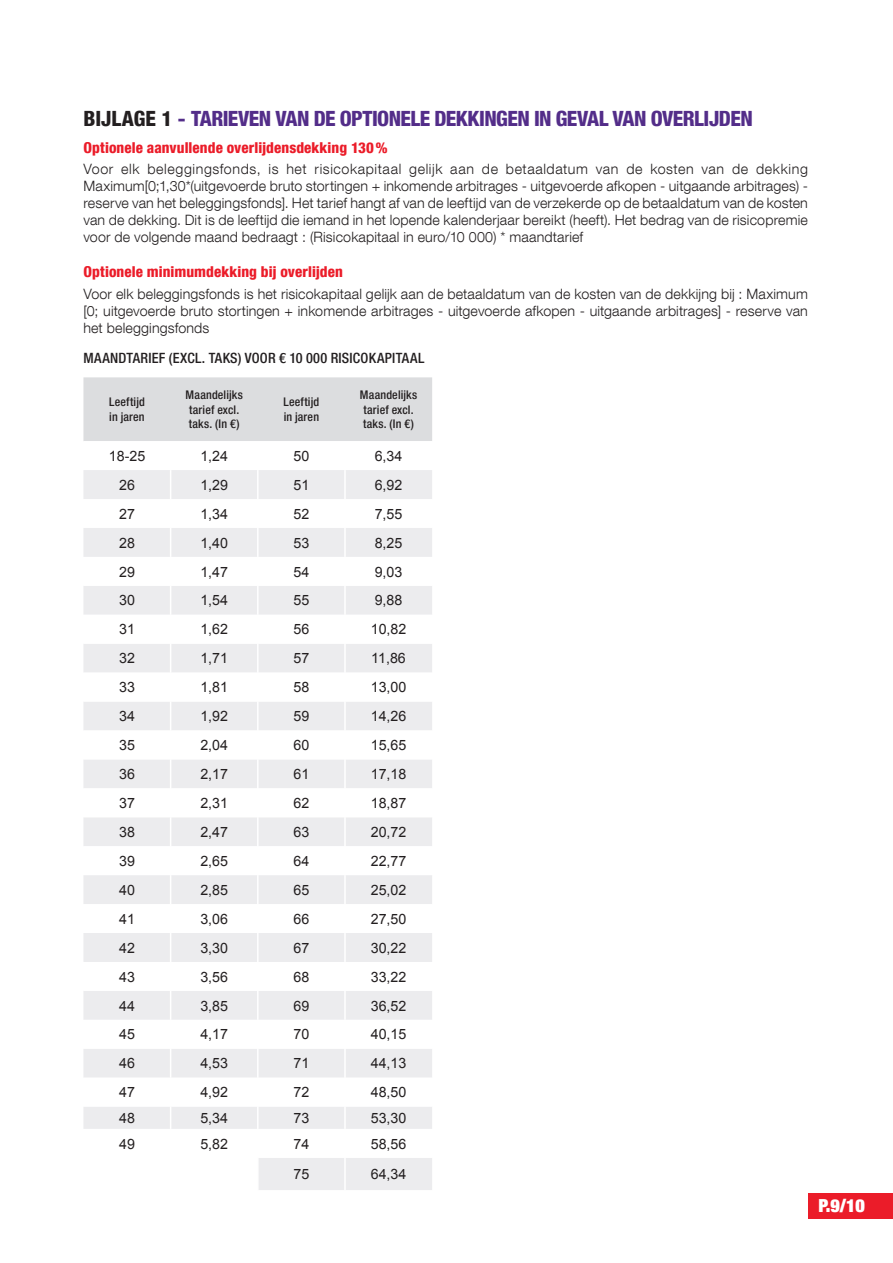
<style>
.page{position:relative;width:893px;height:1263px;background:#fff}
.page>*{position:absolute;margin:0;border:0;box-sizing:border-box;transform-origin:0 0}
.t1{font:800 condensed 21px "Helvetica Neue LT Com";letter-spacing:-.025em;color:#532d89}
.t2{font:900 condensed 18px "Helvetica Neue LT Com";color:#fff}
.t3{font:800 condensed 15px "Helvetica Neue LT Com";letter-spacing:.005em;color:#eb1c29}
.t4{font:300 14.25px/17.1px "Helvetica Neue LT Com";letter-spacing:.01em;color:#231f20;text-align:justify}
.t5{font:14.25px "Arial";color:#231f20}
.t6{font:500 condensed 14.25px "Helvetica Neue LT Com";letter-spacing:.015em;color:#231f20}
.t7{font:500 condensed 12px/14.4px "Helvetica Neue LT Com";letter-spacing:.015em;color:#231f20}
.s1{color:#231f20}
</style>
<div class="page">
<div style="left:808px;top:1193px;width:85px;height:25px;background:#eb1c29"></div>
<div style="left:259px;top:1158px;width:173px;height:32px;background:#ececee"></div>
<hr style="left:344px;top:1158px;width:2px;height:32px;background:#fff">
<svg style="left:83px;top:377px;width:349px;height:752px"></svg>
<hr style="left:257px;top:470px;width:2px;height:29px;background:#fff">
<h1 class="t1" style="left:83px;top:106px;width:671px"><span class="s1">BIJLAGE 1</span> - TARIEVEN VAN DE OPTIONELE DEKKINGEN IN GEVAL VAN OVERLIJDEN</h1>
<p class="t3" style="left:83px;top:138px;width:305px">Optionele aanvullende overlijdensdekking 130%</p>
<p class="t4" style="left:83px;top:160px;width:726px">Voor elk beleggingsfonds, is het risicokapitaal gelijk aan de betaaldatum van de kosten van de dekking Maximum[0;1,30*(uitgevoerde bruto stortingen + inkomende arbitrages - uitgevoerde afkopen - uitgaande arbitrages) - reserve van het beleggingsfonds]. Het tarief hangt af van de leeftijd van de verzekerde op de betaaldatum van de kosten van de dekking. Dit is de leeftijd die iemand in het lopende kalenderjaar bereikt (heeft). Het bedrag van de risicopremie voor de volgende maand bedraagt : (Risicokapitaal in euro/10 000) * maandtarief</p>
<p class="t3" style="left:83px;top:263px;width:261px">Optionele minimumdekking bij overlijden</p>
<p class="t4" style="left:83px;top:285px;width:726px">Voor elk beleggingsfonds is het risicokapitaal gelijk aan de betaaldatum van de kosten van de dekkijng bij : Maximum [0; uitgevoerde bruto stortingen + inkomende arbitrages - uitgevoerde afkopen - uitgaande arbitrages] - reserve van het beleggingsfonds</p>
<p class="t6" style="left:83px;top:349px;width:342px">MAANDTARIEF (EXCL. TAKS) VOOR € 10 000 RISICOKAPITAAL</p>
<p class="t7" style="left:109px;top:395px;width:37px">Leeftijd in jaren</p>
<p class="t7" style="left:186px;top:388px;width:59px">Maandelijks tarief excl. taks. (In €)</p>
<p class="t7" style="left:283px;top:395px;width:37px">Leeftijd in jaren</p>
<p class="t7" style="left:360px;top:388px;width:59px">Maandelijks tarief excl. taks. (In €)</p>
<p class="t5" style="left:109px;top:446px;width:38px">18-25</p>
<p class="t5" style="left:200px;top:446px;width:29px">1,24</p>
<p class="t5" style="left:293px;top:446px;width:17px">50</p>
<p class="t5" style="left:375px;top:446px;width:29px">6,34</p>
<p class="t5" style="left:119px;top:475px;width:17px">26</p>
<p class="t5" style="left:200px;top:475px;width:29px">1,29</p>
<p class="t5" style="left:293px;top:475px;width:17px">51</p>
<p class="t5" style="left:375px;top:475px;width:29px">6,92</p>
<p class="t5" style="left:119px;top:504px;width:17px">27</p>
<p class="t5" style="left:200px;top:504px;width:29px">1,34</p>
<p class="t5" style="left:293px;top:504px;width:17px">52</p>
<p class="t5" style="left:375px;top:504px;width:29px">7,55</p>
<p class="t5" style="left:119px;top:533px;width:17px">28</p>
<p class="t5" style="left:200px;top:533px;width:29px">1,40</p>
<p class="t5" style="left:293px;top:533px;width:17px">53</p>
<p class="t5" style="left:375px;top:533px;width:29px">8,25</p>
<p class="t5" style="left:119px;top:562px;width:17px">29</p>
<p class="t5" style="left:200px;top:562px;width:29px">1,47</p>
<p class="t5" style="left:293px;top:562px;width:17px">54</p>
<p class="t5" style="left:375px;top:562px;width:29px">9,03</p>
<p class="t5" style="left:119px;top:591px;width:17px">30</p>
<p class="t5" style="left:200px;top:591px;width:29px">1,54</p>
<p class="t5" style="left:293px;top:591px;width:17px">55</p>
<p class="t5" style="left:375px;top:591px;width:29px">9,88</p>
<p class="t5" style="left:119px;top:620px;width:17px">31</p>
<p class="t5" style="left:200px;top:620px;width:29px">1,62</p>
<p class="t5" style="left:293px;top:620px;width:17px">56</p>
<p class="t5" style="left:371px;top:620px;width:37px">10,82</p>
<p class="t5" style="left:119px;top:648px;width:17px">32</p>
<p class="t5" style="left:200px;top:648px;width:29px">1,71</p>
<p class="t5" style="left:293px;top:648px;width:17px">57</p>
<p class="t5" style="left:371px;top:648px;width:36px">11,86</p>
<p class="t5" style="left:119px;top:677px;width:17px">33</p>
<p class="t5" style="left:200px;top:677px;width:29px">1,81</p>
<p class="t5" style="left:293px;top:677px;width:17px">58</p>
<p class="t5" style="left:371px;top:677px;width:37px">13,00</p>
<p class="t5" style="left:119px;top:706px;width:17px">34</p>
<p class="t5" style="left:200px;top:706px;width:29px">1,92</p>
<p class="t5" style="left:293px;top:706px;width:17px">59</p>
<p class="t5" style="left:371px;top:706px;width:37px">14,26</p>
<p class="t5" style="left:119px;top:735px;width:17px">35</p>
<p class="t5" style="left:200px;top:735px;width:29px">2,04</p>
<p class="t5" style="left:293px;top:735px;width:17px">60</p>
<p class="t5" style="left:371px;top:735px;width:37px">15,65</p>
<p class="t5" style="left:119px;top:764px;width:17px">36</p>
<p class="t5" style="left:200px;top:764px;width:29px">2,17</p>
<p class="t5" style="left:293px;top:764px;width:17px">61</p>
<p class="t5" style="left:371px;top:764px;width:37px">17,18</p>
<p class="t5" style="left:119px;top:793px;width:17px">37</p>
<p class="t5" style="left:200px;top:793px;width:29px">2,31</p>
<p class="t5" style="left:293px;top:793px;width:17px">62</p>
<p class="t5" style="left:371px;top:793px;width:37px">18,87</p>
<p class="t5" style="left:119px;top:822px;width:17px">38</p>
<p class="t5" style="left:200px;top:822px;width:29px">2,47</p>
<p class="t5" style="left:293px;top:822px;width:17px">63</p>
<p class="t5" style="left:371px;top:822px;width:37px">20,72</p>
<p class="t5" style="left:119px;top:851px;width:17px">39</p>
<p class="t5" style="left:200px;top:851px;width:29px">2,65</p>
<p class="t5" style="left:293px;top:851px;width:17px">64</p>
<p class="t5" style="left:371px;top:851px;width:37px">22,77</p>
<p class="t5" style="left:119px;top:880px;width:17px">40</p>
<p class="t5" style="left:200px;top:880px;width:29px">2,85</p>
<p class="t5" style="left:293px;top:880px;width:17px">65</p>
<p class="t5" style="left:371px;top:880px;width:37px">25,02</p>
<p class="t5" style="left:119px;top:909px;width:17px">41</p>
<p class="t5" style="left:200px;top:909px;width:29px">3,06</p>
<p class="t5" style="left:293px;top:909px;width:17px">66</p>
<p class="t5" style="left:371px;top:909px;width:37px">27,50</p>
<p class="t5" style="left:119px;top:938px;width:17px">42</p>
<p class="t5" style="left:200px;top:938px;width:29px">3,30</p>
<p class="t5" style="left:293px;top:938px;width:17px">67</p>
<p class="t5" style="left:371px;top:938px;width:37px">30,22</p>
<p class="t5" style="left:119px;top:967px;width:17px">43</p>
<p class="t5" style="left:200px;top:967px;width:29px">3,56</p>
<p class="t5" style="left:293px;top:967px;width:17px">68</p>
<p class="t5" style="left:371px;top:967px;width:37px">33,22</p>
<p class="t5" style="left:119px;top:996px;width:17px">44</p>
<p class="t5" style="left:200px;top:996px;width:29px">3,85</p>
<p class="t5" style="left:293px;top:996px;width:17px">69</p>
<p class="t5" style="left:371px;top:996px;width:37px">36,52</p>
<p class="t5" style="left:119px;top:1024px;width:17px">45</p>
<p class="t5" style="left:200px;top:1024px;width:29px">4,17</p>
<p class="t5" style="left:293px;top:1024px;width:17px">70</p>
<p class="t5" style="left:371px;top:1024px;width:37px">40,15</p>
<p class="t5" style="left:119px;top:1053px;width:17px">46</p>
<p class="t5" style="left:200px;top:1053px;width:29px">4,53</p>
<p class="t5" style="left:293px;top:1053px;width:17px">71</p>
<p class="t5" style="left:371px;top:1053px;width:37px">44,13</p>
<p class="t5" style="left:119px;top:1082px;width:17px">47</p>
<p class="t5" style="left:200px;top:1082px;width:29px">4,92</p>
<p class="t5" style="left:293px;top:1082px;width:17px">72</p>
<p class="t5" style="left:371px;top:1082px;width:37px">48,50</p>
<p class="t5" style="left:119px;top:1108px;width:17px">48</p>
<p class="t5" style="left:200px;top:1108px;width:29px">5,34</p>
<p class="t5" style="left:293px;top:1108px;width:17px">73</p>
<p class="t5" style="left:371px;top:1108px;width:37px">53,30</p>
<p class="t5" style="left:119px;top:1134px;width:17px">49</p>
<p class="t5" style="left:200px;top:1134px;width:29px">5,82</p>
<p class="t5" style="left:293px;top:1134px;width:17px">74</p>
<p class="t5" style="left:371px;top:1134px;width:37px">58,56</p>
<p class="t5" style="left:293px;top:1164px;width:17px">75</p>
<p class="t5" style="left:371px;top:1164px;width:37px">64,34</p>
<p class="t2" style="left:819px;top:1194px;width:48px">P.9/10</p>
</div>
